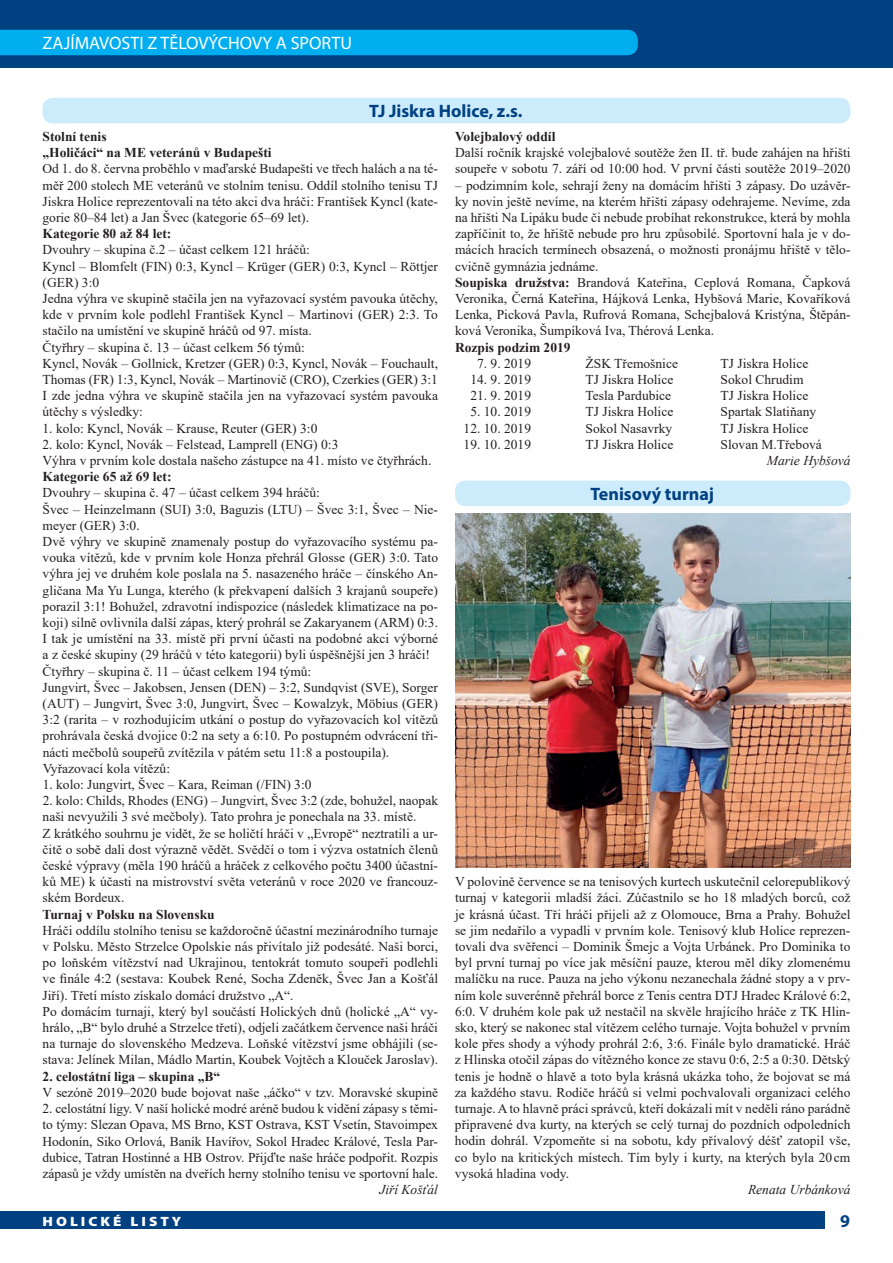
<style>
.page{position:relative;width:893px;height:1263px;background:#fff}
.page>*{position:absolute;margin:0;border:0;box-sizing:border-box;transform-origin:0 0}
.t1{font:700 18px "Myriad Pro";color:#014081}
.t2{font:18px "Myriad Pro";color:#fff}
.t3{font:13.5px/16.2px "Times New Roman";color:#231f20}
.t4{font:700 13.5px/16.2px "Times New Roman";color:#231f20}
.t5{font:italic 13.5px "Times New Roman";color:#231f20}
.t6{font:900 13.5px "Myriad Pro";letter-spacing:.2em;color:#fff;scale:1.11 1}
.s1{font-weight:700}
</style>
<div class="page">
<div style="left:0;top:0;width:893px;height:68px;background:#014081"></div>
<div style="left:0;top:1212px;width:825px;height:17px;background:#014081"></div>
<div style="left:0;top:30px;width:638px;height:25px;background:#00aeef"></div>
<div style="left:43px;top:98px;width:807px;height:25px;background:#ccecfb;border-radius:10px"></div>
<div style="left:455px;top:480px;width:395px;height:26px;background:#ccecfb;border-radius:11px"></div>
<img style="left:455px;top:513px;width:395px;height:355px">
<h1 class="t2" style="left:43px;top:32px;width:311px">ZAJÍMAVOSTI Z TĚLOVÝCHOVY A SPORTU</h1>
<h1 class="t1" style="left:369px;top:99px;width:155px">TJ Jiskra Holice, z.s.</h1>
<p class="t4" style="left:43px;top:128px;width:231px">Stolní tenis<br>„Holičáci“ na ME veteránů v Budapešti</p>
<p class="t3" style="left:42px;top:160px;width:397px;text-align:justify">Od 1. do 8. června proběhlo v maďarské Budapešti ve třech halách a na té&shy;měř 200 stolech ME veteránů ve stolním tenisu. Oddíl stolního tenisu TJ Jiskra Holice reprezentovali na této akci dva hráči: František Kyncl (kate&shy;gorie 80–84 let) a Jan Švec (kategorie 65–69 let).</p>
<p class="t4" style="left:43px;top:225px;width:130px">Kategorie 80 až 84 let:</p>
<p class="t3" style="left:43px;top:241px;width:397px">Dvouhry – skupina č.2 – účast celkem 121 hráčů:<br>Kyncl – Blomfelt (FIN) 0:3, Kyncl – Krüger (GER) 0:3, Kyncl – Röttjer (GER) 3:0<br>Jedna výhra ve skupině stačila jen na vyřazovací systém pavouka útěchy, kde v prvním kole podlehl František Kyncl – Martinovi (GER) 2:3. To stačilo na umístění ve skupině hráčů od 97. místa.<br>Čtyřhry – skupina č. 13 – účast celkem 56 týmů:<br>Kyncl, Novák – Gollnick, Kretzer (GER) 0:3, Kyncl, Novák – Fouchault, Thomas (FR) 1:3, Kyncl, Novák – Martinovič (CRO), Czerkies (GER) 3:1<br>I zde jedna výhra ve skupině stačila jen na vyřazovací systém pavouka útěchy s výsledky:</p>
<p class="t3" style="left:43px;top:420px;width:276px">1. kolo: Kyncl, Novák – Krause, Reuter (GER) 3:0</p>
<p class="t3" style="left:43px;top:436px;width:390px">2. kolo: Kyncl, Novák – Felstead, Lamprell (ENG) 0:3<br>Výhra v prvním kole dostala našeho zástupce na 41. místo ve čtyřhrách.</p>
<p class="t4" style="left:43px;top:468px;width:130px">Kategorie 65 až 69 let:</p>
<p class="t3" style="left:43px;top:484px;width:397px">Dvouhry – skupina č. 47 – účast celkem 394 hráčů:<br>Švec – Heinzelmann (SUI) 3:0, Baguzis (LTU) – Švec 3:1, Švec – Nie&shy;meyer (GER) 3:0.<br>Dvě výhry ve skupině znamenaly postup do vyřazovacího systému pa&shy;vouka vítězů, kde v prvním kole Honza přehrál Glosse (GER) 3:0. Tato výhra jej ve druhém kole poslala na 5. nasazeného hráče – čínského An&shy;gličana Ma Yu Lunga, kterého (k překvapení dalších 3 krajanů soupeře) porazil 3:1! Bohužel, zdravotní indispozice (následek klimatizace na po&shy;koji) silně ovlivnila další zápas, který prohrál se Zakaryanem (ARM) 0:3.<br>I tak je umístění na 33. místě při první účasti na podobné akci výborné a z české skupiny (29 hráčů v této kategorii) byli úspěšnější jen 3 hráči!<br>Čtyřhry – skupina č. 11 – účast celkem 194 týmů:<br>Jungvirt, Švec – Jakobsen, Jensen (DEN) – 3:2, Sundqvist (SVE), Sorger (AUT) – Jungvirt, Švec 3:0, Jungvirt, Švec – Kowalzyk, Möbius (GER)<br>3:2 (rarita – v rozhodujícím utkání o postup do vyřazovacích kol vítězů prohrávala česká dvojice 0:2 na sety a 6:10. Po postupném odvrácení tři&shy;nácti mečbolů soupeřů zvítězila v pátém setu 11:8 a postoupila).<br>Vyřazovací kola vítězů:</p>
<p class="t3" style="left:43px;top:776px;width:270px">1. kolo: Jungvirt, Švec – Kara, Reiman (/FIN) 3:0</p>
<p class="t3" style="left:43px;top:792px;width:397px">2. kolo: Childs, Rhodes (ENG) – Jungvirt, Švec 3:2 (zde, bohužel, naopak naši nevyužili 3 své mečboly). Tato prohra je ponechala na 33. místě.<br>Z krátkého souhrnu je vidět, že se holičtí hráči v „Evropě“ neztratili a ur&shy;čitě o sobě dali dost výrazně vědět. Svědčí o tom i výzva ostatních členů české výpravy (měla 190 hráčů a hráček z celkového počtu 3400 účastní&shy;ků ME) k účasti na mistrovství světa veteránů v roce 2020 ve francouz&shy;ském Bordeux.</p>
<p class="t4" style="left:43px;top:906px;width:174px">Turnaj v Polsku na Slovensku</p>
<p class="t3" style="left:43px;top:922px;width:397px">Hráči oddílu stolního tenisu se každoročně účastní mezinárodního turnaje v Polsku. Město Strzelce Opolskie nás přivítalo již podesáté. Naši borci, po loňském vítězství nad Ukrajinou, tentokrát tomuto soupeři podlehli ve finále 4:2 (sestava: Koubek René, Socha Zdeněk, Švec Jan a Košťál Jiří). Třetí místo získalo domácí družstvo „A“.<br>Po domácím turnaji, který byl součástí Holických dnů (holické „A“ vy&shy;hrálo, „B“ bylo druhé a Strzelce třetí), odjeli začátkem července naši hráči na turnaje do slovenského Medzeva. Loňské vítězství jsme obhájili (se&shy;stava: Jelínek Milan, Mádlo Martin, Koubek Vojtěch a Klouček Jaroslav).</p>
<p class="t4" style="left:43px;top:1068px;width:179px">2. celostátní liga – skupina „B“</p>
<p class="t3" style="left:43px;top:1084px;width:397px">V sezóně 2019–2020 bude bojovat naše „áčko“ v tzv. Moravské skupině</p>
<p class="t3" style="left:43px;top:1100px;width:397px;text-align:justify">2. celostátní ligy. V naší holické modré aréně budou k vidění zápasy s těmi&shy;to týmy: Slezan Opava, MS Brno, KST Ostrava, KST Vsetín, Stavoimpex Hodonín, Siko Orlová, Baník Havířov, Sokol Hradec Králové, Tesla Par&shy;dubice, Tatran Hostinné a HB Ostrov. Přijďte naše hráče podpořit. Rozpis zápasů je vždy umístěn na dveřích herny stolního tenisu ve sportovní hale.</p>
<p class="t5" style="left:379px;top:1180px;width:60px">Jiří Košťál</p>
<p class="t4" style="left:455px;top:128px;width:102px">Volejbalový oddíl</p>
<p class="t3" style="left:455px;top:144px;width:397px">Další ročník krajské volejbalové soutěže žen II. tř. bude zahájen na hřišti soupeře v sobotu 7. září od 10:00 hod. V první části soutěže 2019–2020</p>
<p class="t3" style="left:455px;top:177px;width:397px">– podzimním kole, sehrají ženy na domácím hřišti 3 zápasy. Do uzávěr&shy;ky novin ještě nevíme, na kterém hřišti zápasy odehrajeme. Nevíme, zda na hřišti Na Lipáku bude či nebude probíhat rekonstrukce, která by mohla zapříčinit to, že hřiště nebude pro hru způsobilé. Sportovní hala je v do&shy;mácích hracích termínech obsazená, o možnosti pronájmu hřiště v tělo&shy;cvičně gymnázia jednáme.<br><span class="s1">Soupiska družstva:</span> Brandová Kateřina, Ceplová Romana, Čapková Veronika, Černá Kateřina, Hájková Lenka, Hybšová Marie, Kovaříková Lenka, Picková Pavla, Rufrová Romana, Schejbalová Kristýna, Štěpán&shy;ková Veronika, Šumpíková Iva, Thérová Lenka.</p>
<p class="t4" style="left:455px;top:339px;width:117px">Rozpis podzim 2019</p>
<p class="t3" style="left:477px;top:355px;width:55px">7. 9. 2019</p>
<p class="t3" style="left:586px;top:355px;width:94px">ŽSK Třemošnice</p>
<p class="t3" style="left:721px;top:355px;width:89px">TJ Jiskra Holice</p>
<p class="t3" style="left:470px;top:371px;width:62px">14. 9. 2019</p>
<p class="t3" style="left:586px;top:371px;width:89px">TJ Jiskra Holice</p>
<p class="t3" style="left:721px;top:371px;width:84px">Sokol Chrudim</p>
<p class="t3" style="left:470px;top:387px;width:62px">21. 9. 2019</p>
<p class="t3" style="left:586px;top:387px;width:87px">Tesla Pardubice</p>
<p class="t3" style="left:721px;top:387px;width:89px">TJ Jiskra Holice</p>
<p class="t3" style="left:470px;top:403px;width:62px">5. 10. 2019</p>
<p class="t3" style="left:586px;top:403px;width:89px">TJ Jiskra Holice</p>
<p class="t3" style="left:721px;top:403px;width:97px">Spartak Slatiňany</p>
<p class="t3" style="left:464px;top:420px;width:69px">12. 10. 2019</p>
<p class="t3" style="left:586px;top:420px;width:88px">Sokol Nasavrky</p>
<p class="t3" style="left:721px;top:420px;width:89px">TJ Jiskra Holice</p>
<p class="t3" style="left:464px;top:436px;width:69px">19. 10. 2019</p>
<p class="t3" style="left:586px;top:436px;width:89px">TJ Jiskra Holice</p>
<p class="t3" style="left:721px;top:436px;width:103px">Slovan M.Třebová</p>
<p class="t5" style="left:767px;top:451px;width:85px">Marie Hybšová</p>
<h1 class="t1" style="left:591px;top:482px;width:125px">Tenisový turnaj</h1>
<p class="t3" style="left:455px;top:873px;width:397px;text-align:justify">V polovině července se na tenisových kurtech uskutečnil celorepublikový turnaj v kategorii mladší žáci. Zúčastnilo se ho 18 mladých borců, což je krásná účast. Tři hráči přijeli až z Olomouce, Brna a Prahy. Bohužel se jim nedařilo a vypadli v prvním kole. Tenisový klub Holice reprezen&shy;tovali dva svěřenci – Dominik Šmejc a Vojta Urbánek. Pro Dominika to byl první turnaj po více jak měsíční pauze, kterou měl díky zlomenému malíčku na ruce. Pauza na jeho výkonu nezanechala žádné stopy a v prv&shy;ním kole suverénně přehrál borce z Tenis centra DTJ Hradec Králové 6:2, 6:0. V druhém kole pak už nestačil na skvěle hrajícího hráče z TK Hlin&shy;sko, který se nakonec stal vítězem celého turnaje. Vojta bohužel v prvním kole přes shody a výhody prohrál 2:6, 3:6. Finále bylo dramatické. Hráč z Hlinska otočil zápas do vítězného konce ze stavu 0:6, 2:5 a 0:30. Dětský tenis je hodně o hlavě a toto byla krásná ukázka toho, že bojovat se má za každého stavu. Rodiče hráčů si velmi pochvalovali organizaci celého turnaje. A to hlavně práci správců, kteří dokázali mít v neděli ráno parádně připravené dva kurty, na kterých se celý turnaj do pozdních odpoledních hodin dohrál. Vzpomeňte si na sobotu, kdy přívalový déšť zatopil vše, co bylo na kritických místech. Tím byly i kurty, na kterých byla 20cm vysoká hladina vody.</p>
<p class="t5" style="left:748px;top:1180px;width:104px">Renata Urbánková</p>
<p class="t6" style="left:43px;top:1212px;width:127px">HOLICKÉ LISTY</p>
<h1 class="t1" style="left:840px;top:1209px;width:11px">9</h1>
</div>
